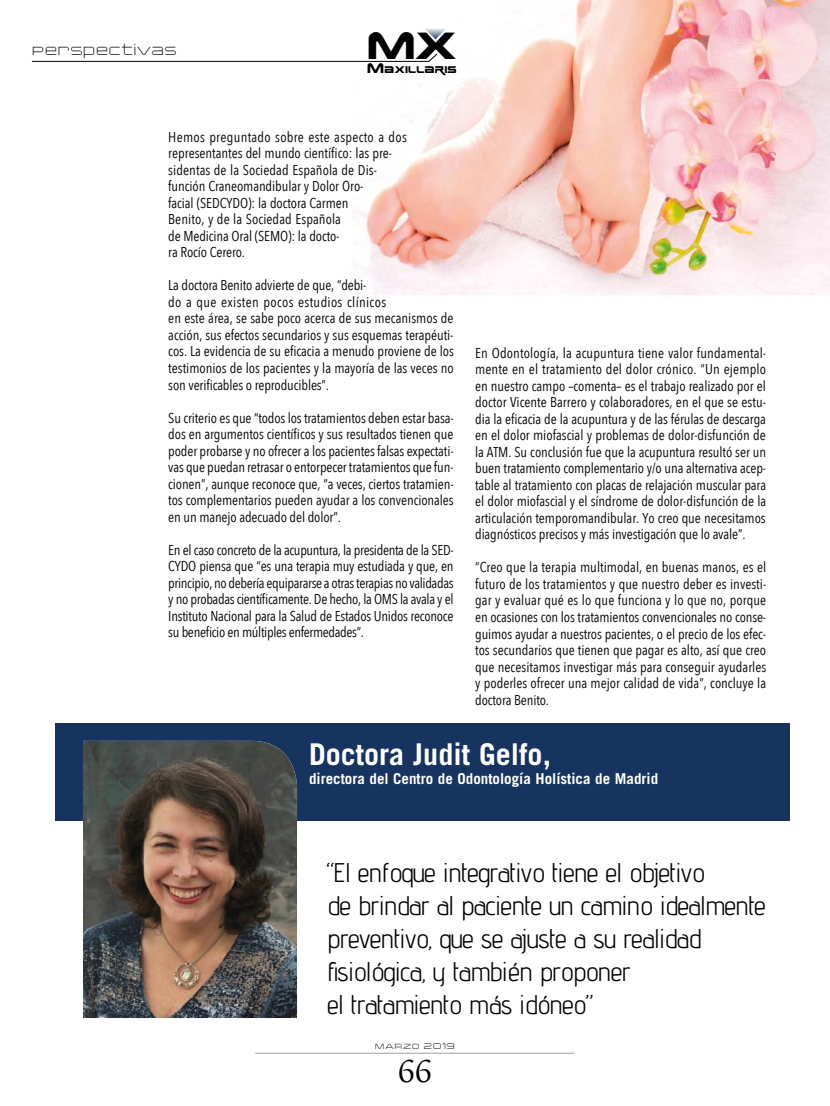
<style>
.page{position:relative;width:830px;height:1106px;background:#fff}
.page>*{position:absolute;margin:0;border:0;box-sizing:border-box;transform-origin:0 0}
.t1{font:42.6px "Gabriola";color:#000}
.t2{font:37.5px "Earth Normal";color:#000}
.t3{font:700 30px "Trade Gothic";color:#fff}
.t4{font:27px/33px "Advent Pro";letter-spacing:-.025em;color:#000}
.t5{font:700 15px "Trade Gothic";color:#fff}
.t6{font:300 15px "Changeling";letter-spacing:.025em;color:#000}
.t7{font:14.25px/16.5px "Avenir Next Condensed";letter-spacing:-.005em;color:#000;text-align:justify}
.t8{font:9.6px "Earth Normal";letter-spacing:.035em;color:#000;scale:.95 1}
.t9{font:300 9.45px "Changeling";letter-spacing:.07em;color:#000}
.s1{font-size:13.8px}
.s2{font-size:10.5px}
</style>
<div class="page">
<hr style="left:255px;top:1053px;width:319px;height:1px;background:#9d9d9c">
<img style="left:354px;top:0;width:475px;height:295px">
<svg style="left:31px;top:53px;width:406px;height:9px"></svg>
<svg style="left:423px;top:27px;width:24px;height:12px"></svg>
<div style="left:55px;top:723px;width:734px;height:98px;background:#16345f"></div>
<img style="left:83px;top:741px;width:214px;height:277px">
<p class="t6" style="left:32px;top:43px;width:146px">Perspectivas</p>
<h2 class="t2" style="left:367px;top:19px;width:91px">MX</h2>
<p class="t8" style="left:367px;top:63px;width:96px"><span class="s1">M</span>AXILLARIS</p>
<p class="t7" style="left:168px;top:128px;width:240px;text-align:left">Hemos preguntado sobre este aspecto a dos representantes del mundo científico: las pre&shy;sidentas de la Sociedad Española de Dis&shy;función Craneomandibular y Dolor Oro-<br>facial (SEDCYDO): la doctora Carmen<br>Benito, y de la Sociedad Española<br>de Medicina Oral (SEMO): la docto-<br>ra Rocío Cerero.</p>
<p class="t7" style="left:168px;top:276px;width:287px;text-align:left">La doctora Benito advierte de que, “debi-<br>do a que existen pocos estudios clínicos<br>en este área, se sabe poco acerca de sus mecanismos de acción, sus efectos secundarios y sus esquemas terapéuti&shy;cos. La evidencia de su eficacia a menudo proviene de los testimonios de los pacientes y la mayoría de las veces no son verificables o reproducibles”.</p>
<p class="t7" style="left:168px;top:408px;width:287px">Su criterio es que “todos los tratamientos deben estar basa&shy;dos en argumentos científicos y sus resultados tienen que poder probarse y no ofrecer a los pacientes falsas expectati&shy;vas que puedan retrasar o entorpecer tratamientos que fun&shy;cionen”, aunque reconoce que, “a veces, ciertos tratamien&shy;tos complementarios pueden ayudar a los convencionales en un manejo adecuado del dolor”.</p>
<p class="t7" style="left:168px;top:540px;width:287px">En el caso concreto de la acupuntura, la presidenta de la SED-CYDO piensa que “es una terapia muy estudiada y que, en principio, no debería equipararse a otras terapias no validadas y no probadas científicamente. De hecho, la OMS la avala y el Instituto Nacional para la Salud de Estados Unidos reconoce su beneficio en múltiples enfermedades”.</p>
<p class="t7" style="left:475px;top:344px;width:292px">En Odontología, la acupuntura tiene valor fundamental&shy;mente en el tratamiento del dolor crónico. “Un ejemplo en nuestro campo –comenta– es el trabajo realizado por el doctor Vicente Barrero y colaboradores, en el que se estu&shy;dia la eficacia de la acupuntura y de las férulas de descarga en el dolor miofascial y problemas de dolor-disfunción de la ATM. Su conclusión fue que la acupuntura resultó ser un buen tratamiento complementario y/o una alternativa acep&shy;table al tratamiento con placas de relajación muscular para el dolor miofascial y el síndrome de dolor-disfunción de la articulación temporomandibular. Yo creo que necesitamos diagnósticos precisos y más investigación que lo avale”.</p>
<p class="t7" style="left:475px;top:558px;width:292px">“Creo que la terapia multimodal, en buenas manos, es el futuro de los tratamientos y que nuestro deber es investi&shy;gar y evaluar qué es lo que funciona y lo que no, porque en ocasiones con los tratamientos convencionales no conse&shy;guimos ayudar a nuestros pacientes, o el precio de los efec&shy;tos secundarios que tienen que pagar es alto, así que creo que necesitamos investigar más para conseguir ayudarles y poderles ofrecer una mejor calidad de vida”, concluye la doctora Benito.</p>
<h3 class="t3" style="left:309px;top:735px;width:243px">Doctora Judit Gelfo,</h3>
<p class="t5" style="left:309px;top:769px;width:350px">directora del Centro de Odontología Holística de Madrid</p>
<h3 class="t4" style="left:327px;top:855px;width:440px">“El enfoque integrativo tiene el objetivo<br>de brindar al paciente un camino idealmente preventivo, que se ajuste a su realidad fisiológica, y también proponer<br>el tratamiento más idóneo”</h3>
<p class="t9" style="left:374px;top:1040px;width:82px">marzo <span class="s2">2019</span></p>
<h1 class="t1" style="left:397px;top:1042px;width:36px">66</h1>
</div>
